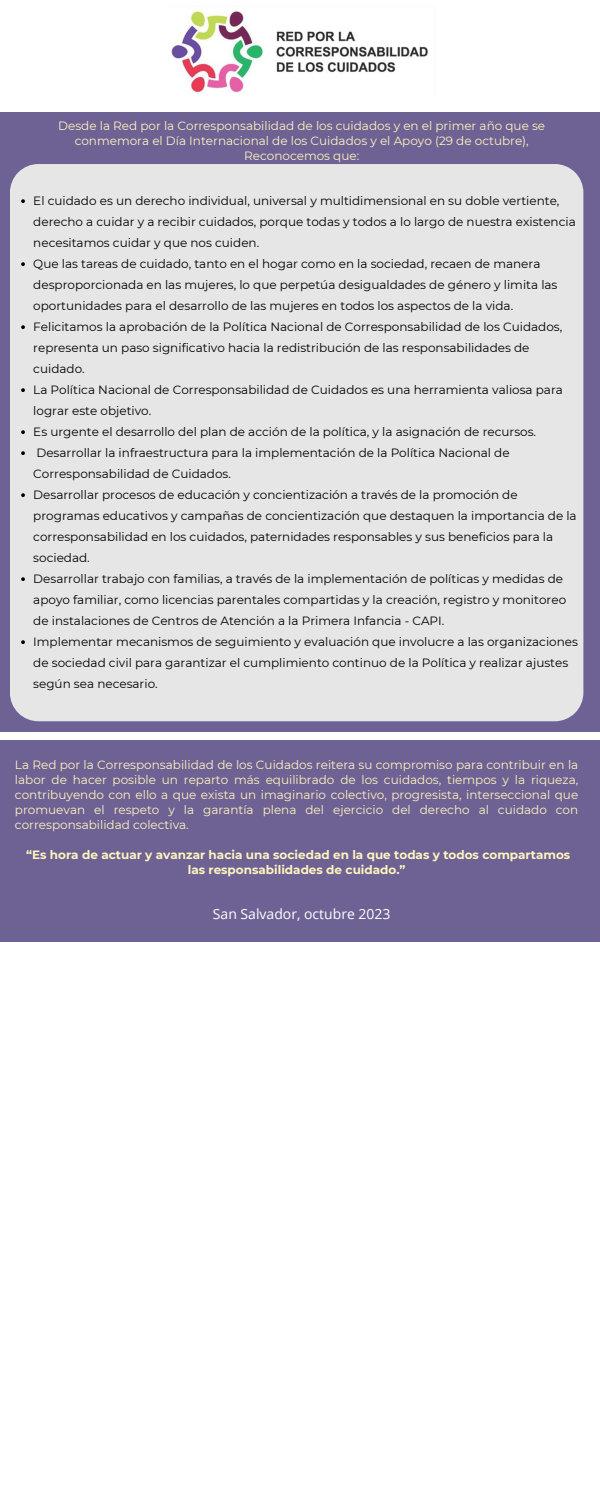
<style>
.page{position:relative;width:600px;height:1500px;background:#fff}
.page>*{position:absolute;margin:0;border:0;box-sizing:border-box;transform-origin:0 0}
.t1{font:14px "Open Sans";color:#fff}
.t2{font:12px/21px "Montserrat";color:#000}
.t3{font:12px/15px "Montserrat";color:#fff4bd;text-align:center}
.t4{font:700 12px/15px "Montserrat";color:#fff4bd;text-align:center}
</style>
<div class="page">
<div style="left:0;top:112px;width:600px;height:620px;background:#6e6295"></div>
<div style="left:10px;top:164px;width:573px;height:557px;background:#e6e6e6"></div>
<svg style="left:21px;top:199px;width:4px;height:4px"></svg>
<svg style="left:21px;top:262px;width:4px;height:4px"></svg>
<svg style="left:21px;top:325px;width:4px;height:4px"></svg>
<svg style="left:21px;top:388px;width:4px;height:4px"></svg>
<svg style="left:21px;top:430px;width:4px;height:4px"></svg>
<svg style="left:21px;top:451px;width:4px;height:4px"></svg>
<svg style="left:21px;top:493px;width:4px;height:4px"></svg>
<svg style="left:21px;top:577px;width:4px;height:4px"></svg>
<svg style="left:21px;top:640px;width:4px;height:4px"></svg>
<div style="left:0;top:740px;width:600px;height:201px;background:#6e6295"></div>
<img style="left:170px;top:10px;width:258px;height:83px">
<p class="t3" style="left:58px;top:118px;width:488px">Desde la Red por la Corresponsabilidad de los cuidados y en el primer año que se conmemora el Día Internacional de los Cuidados y el Apoyo (29 de octubre),</p>
<p class="t3" style="left:244px;top:148px;width:117px">Reconocemos que:</p>
<p class="t2" style="left:33px;top:190px;width:544px">El cuidado es un derecho individual, universal y multidimensional en su doble vertiente, derecho a cuidar y a recibir cuidados, porque todas y todos a lo largo de nuestra existencia necesitamos cuidar y que nos cuiden.</p>
<p class="t2" style="left:33px;top:253px;width:526px">Que las tareas de cuidado, tanto en el hogar como en la sociedad, recaen de manera desproporcionada en las mujeres, lo que perpetúa desigualdades de género y limita las oportunidades para el desarrollo de las mujeres en todos los aspectos de la vida.</p>
<p class="t2" style="left:33px;top:316px;width:531px">Felicitamos la aprobación de la Política Nacional de Corresponsabilidad de los Cuidados, representa un paso significativo hacia la redistribución de las responsabilidades de cuidado.</p>
<p class="t2" style="left:33px;top:379px;width:531px">La Política Nacional de Corresponsabilidad de Cuidados es una herramienta valiosa para lograr este objetivo.</p>
<p class="t2" style="left:33px;top:421px;width:504px">Es urgente el desarrollo del plan de acción de la política, y la asignación de recursos.</p>
<p class="t2" style="left:33px;top:442px;width:478px">Desarrollar la infraestructura para la implementación de la Política Nacional de<br>Corresponsabilidad de Cuidados.</p>
<p class="t2" style="left:33px;top:484px;width:545px">Desarrollar procesos de educación y concientización a través de la promoción de programas educativos y campañas de concientización que destaquen la importancia de la corresponsabilidad en los cuidados, paternidades responsables y sus beneficios para la sociedad.</p>
<p class="t2" style="left:33px;top:568px;width:534px">Desarrollar trabajo con familias, a través de la implementación de políticas y medidas de apoyo familiar, como licencias parentales compartidas y la creación, registro y monitoreo de instalaciones de Centros de Atención a la Primera Infancia - CAPI.</p>
<p class="t2" style="left:33px;top:631px;width:546px">Implementar mecanismos de seguimiento y evaluación que involucre a las organizaciones de sociedad civil para garantizar el cumplimiento continuo de la Política y realizar ajustes según sea necesario.</p>
<p class="t3" style="left:15px;top:757px;width:565px;text-align:justify">La Red por la Corresponsabilidad de los Cuidados reitera su compromiso para contribuir en la labor de hacer posible un reparto más equilibrado de los cuidados, tiempos y la riqueza, contribuyendo con ello a que exista un imaginario colectivo, progresista, interseccional que promuevan el respeto y la garantía plena del ejercicio del derecho al cuidado con corresponsabilidad colectiva.</p>
<p class="t4" style="left:26px;top:847px;width:546px">“Es hora de actuar y avanzar hacia una sociedad en la que todas y todos compartamos las responsabilidades de cuidado.”</p>
<p class="t1" style="left:213px;top:904px;width:179px">San Salvador, octubre 2023</p>
</div>
